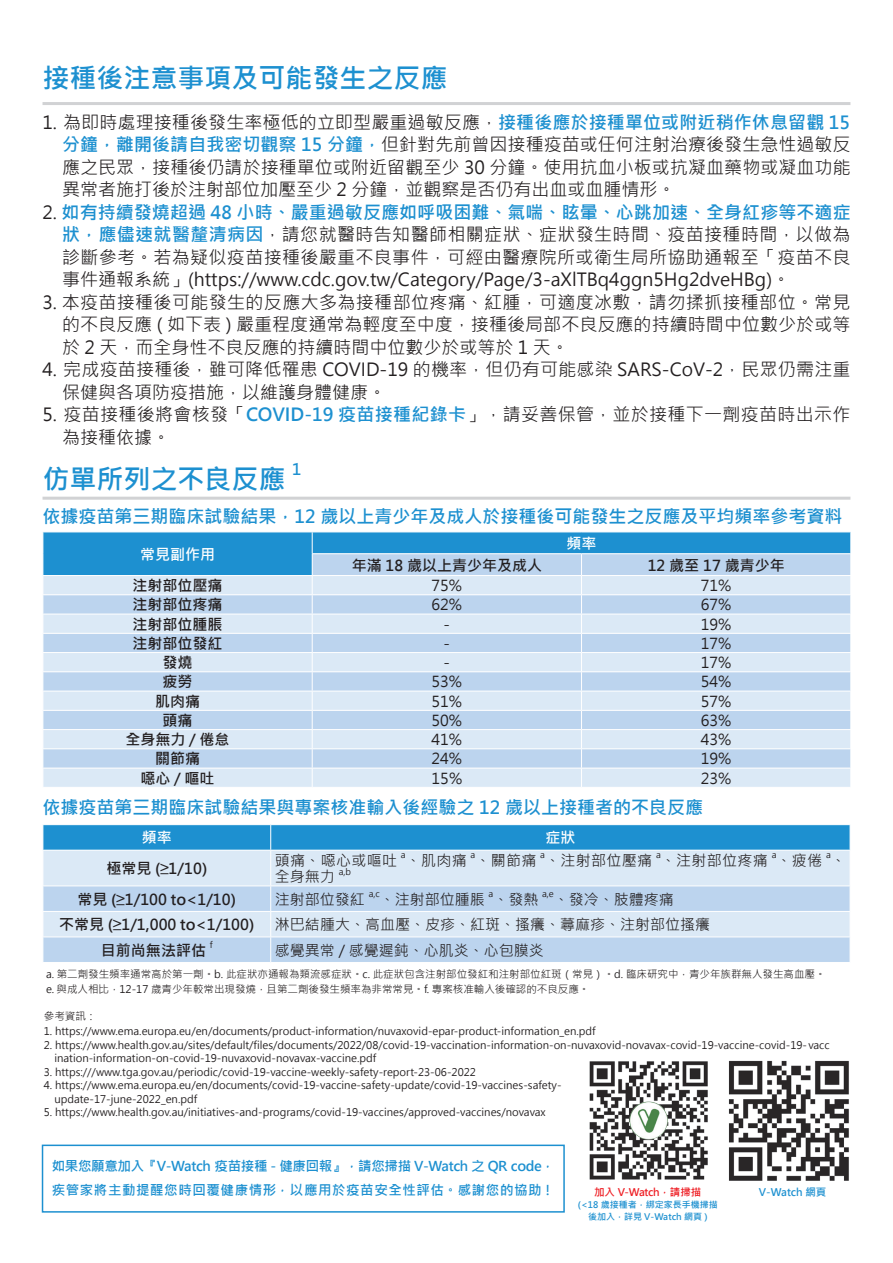
<style>
.page{position:relative;width:893px;height:1263px;background:#fff}
.page>*{position:absolute;margin:0;border:0;box-sizing:border-box;transform-origin:0 0}
.t1{font:700 27px "Microsoft Jheng Hei";color:#1d90d0}
.t2{font:18px/22.5px "Microsoft Jheng Hei";color:#231f20;text-align:justify}
.t3{font:700 18px "Microsoft Jheng Hei";color:#1d90d0}
.t4{font:18px/22.5px "Microsoft Jheng Hei";letter-spacing:.02em;color:#231f20}
.t5{font:700 15.75px "Microsoft Jheng Hei";color:#1d90d0}
.t6{font:15px "Microsoft Jheng Hei";color:#231f20}
.t7{font:700 15px "Microsoft Jheng Hei";color:#231f20}
.t8{font:700 15px "Microsoft Jheng Hei";color:#fff}
.t9{font:700 13.5px/24px "Microsoft Jheng Hei";letter-spacing:.04em;color:#1d90d0}
.t10{font:10.5px/13.5px "Microsoft Jheng Hei";color:#231f20}
.t11{font:700 10.5px "Microsoft Jheng Hei";letter-spacing:-.03em;color:#ee1d23}
.t12{font:700 10.5px "Microsoft Jheng Hei";color:#1d90d0}
.t13{font:700 9px/12px "Microsoft Jheng Hei";color:#1d90d0;text-align:center}
.t14{font:8.7px "Microsoft Jheng Hei";color:#231f20}
.s1{font-weight:700;color:#1d90d0}
.s2{font-family:"Times New Roman"}
</style>
<div class="page">
<hr style="left:43px;top:497px;width:807px;height:3px;background:#d1d2d4">
<div style="left:44px;top:851px;width:806px;height:34px;background:#dbe9f6"></div>
<svg style="left:44px;top:886px;width:806px;height:76px;background:#c6dbf0"></svg>
<svg style="left:43px;top:825px;width:808px;height:25px;background:#2292d1"></svg>
<hr style="left:270px;top:850px;width:1px;height:35px;background:#fff">
<hr style="left:43px;top:911px;width:228px;height:1px;background:#fff">
<hr style="left:271px;top:911px;width:579px;height:1px;background:#fff">
<hr style="left:43px;top:936px;width:228px;height:1px;background:#fff">
<svg style="left:43px;top:886px;width:1px;height:76px"></svg>
<hr style="left:271px;top:936px;width:579px;height:1px;background:#fff">
<svg style="left:270px;top:886px;width:1px;height:76px"></svg>
<div style="left:42px;top:1144px;width:523px;height:68px;border:2px solid #1d90d0"></div>
<hr style="left:43px;top:102px;width:807px;height:3px;background:#d1d2d4">
<svg style="left:43px;top:532px;width:808px;height:255px;background:#bbd7ee"></svg>
<img style="left:589px;top:1061px;width:119px;height:119px">
<img style="left:628px;top:1098px;width:43px;height:42px">
<img style="left:729px;top:1060px;width:120px;height:121px">
<h1 class="t1" style="left:43px;top:61px;width:407px">接種後注意事項及可能發生之反應</h1>
<h2 class="t2" style="left:62px;top:111px;width:790px;text-indent:-19px">1. 為即時處理接種後發生率極低的立即型嚴重過敏反應，<span class="s1">接種後應於接種單位或附近稍作休息留觀 15分鐘，離開後請自我密切觀察 15 分鐘，</span>但針對先前曾因接種疫苗或任何注射治療後發生急性過敏反應之民眾，接種後仍請於接種單位或附近留觀至少 30 分鐘。使用抗血小板或抗凝血藥物或凝血功能異常者施打後於注射部位加壓至少 2 分鐘，並觀察是否仍有出血或血腫情形。</h2>
<p class="t2" style="left:62px;top:201px;width:790px;text-indent:-19px">2. <span class="s1">如有持續發燒超過 48 小時、嚴重過敏反應如呼吸困難、氣喘、眩暈、心跳加速、全身紅疹等不適症狀，應儘速就醫釐清病因</span>，請您就醫時告知醫師相關症狀、症狀發生時間、疫苗接種時間，以做為診斷參考。若為疑似疫苗接種後嚴重不良事件，可經由醫療院所或衛生局所協助通報至「疫苗不良事件通報系統」(https://www.cdc.gov.tw/Category/Page/3-aXlTBq4ggn5Hg2dveHBg)。</p>
<h2 class="t2" style="left:62px;top:291px;width:790px;text-indent:-19px">3. 本疫苗接種後可能發生的反應大多為接種部位疼痛、紅腫，可適度冰敷，請勿揉抓接種部位。常見的不良反應 ( 如下表 ) 嚴重程度通常為輕度至中度，接種後局部不良反應的持續時間中位數少於或等於 2 天，而全身性不良反應的持續時間中位數少於或等於 1 天。</h2>
<h2 class="t2" style="left:62px;top:358px;width:790px;text-indent:-19px">4. 完成疫苗接種後，雖可降低罹患 COVID-19 的機率，但仍有可能感染 SARS-CoV-2，民眾仍需注重保健與各項防疫措施，以維護身體健康。</h2>
<h2 class="t4" style="left:62px;top:403px;width:790px;text-indent:-19px">5. 疫苗接種後將會核發「<span class="s1">COVID-19 疫苗接種紀錄卡</span>」，請妥善保管，並於接種下一劑疫苗時出示作為接種依據。</h2>
<h1 class="t1" style="left:43px;top:462px;width:245px">仿單所列之不良反應</h1>
<h3 class="t5" style="left:292px;top:460px;width:11px">1</h3>
<h2 class="t3" style="left:43px;top:505px;width:801px">依據疫苗第三期臨床試驗結果，12 歲以上青少年及成人於接種後可能發生之反應及平均頻率參考資料</h2>
<h3 class="t8" style="left:140px;top:545px;width:76px">常見副作用</h3>
<h3 class="t8" style="left:566px;top:534px;width:31px">頻率</h3>
<h3 class="t7" style="left:352px;top:556px;width:192px">年滿 18 歲以上青少年及成人</h3>
<h3 class="t7" style="left:648px;top:556px;width:138px">12 歲至 17 歲青少年</h3>
<h3 class="t7" style="left:133px;top:576px;width:91px">注射部位壓痛</h3>
<h3 class="t6" style="left:432px;top:576px;width:32px">75%</h3>
<h3 class="t6" style="left:701px;top:576px;width:32px">71%</h3>
<h3 class="t7" style="left:133px;top:595px;width:91px">注射部位疼痛</h3>
<h3 class="t6" style="left:432px;top:595px;width:32px">62%</h3>
<h3 class="t6" style="left:701px;top:595px;width:32px">67%</h3>
<h3 class="t7" style="left:133px;top:615px;width:91px">注射部位腫脹</h3>
<h3 class="t6" style="left:444px;top:615px;width:8px">-</h3>
<h3 class="t6" style="left:701px;top:615px;width:32px">19%</h3>
<h3 class="t7" style="left:133px;top:634px;width:91px">注射部位發紅</h3>
<h3 class="t6" style="left:444px;top:634px;width:8px">-</h3>
<h3 class="t6" style="left:701px;top:634px;width:32px">17%</h3>
<h3 class="t7" style="left:163px;top:653px;width:31px">發燒</h3>
<h3 class="t6" style="left:444px;top:653px;width:8px">-</h3>
<h3 class="t6" style="left:701px;top:653px;width:32px">17%</h3>
<h3 class="t7" style="left:163px;top:672px;width:31px">疲勞</h3>
<h3 class="t6" style="left:432px;top:672px;width:32px">53%</h3>
<h3 class="t6" style="left:701px;top:672px;width:32px">54%</h3>
<h3 class="t7" style="left:155px;top:692px;width:46px">肌肉痛</h3>
<h3 class="t6" style="left:432px;top:692px;width:32px">51%</h3>
<h3 class="t6" style="left:701px;top:692px;width:32px">57%</h3>
<h3 class="t7" style="left:163px;top:711px;width:31px">頭痛</h3>
<h3 class="t6" style="left:432px;top:711px;width:32px">50%</h3>
<h3 class="t6" style="left:701px;top:711px;width:32px">63%</h3>
<h3 class="t7" style="left:125px;top:730px;width:106px">全身無力 / 倦怠</h3>
<h3 class="t6" style="left:432px;top:730px;width:32px">41%</h3>
<h3 class="t6" style="left:701px;top:730px;width:32px">43%</h3>
<h3 class="t7" style="left:155px;top:749px;width:47px">關節痛</h3>
<h3 class="t6" style="left:432px;top:749px;width:32px">24%</h3>
<h3 class="t6" style="left:701px;top:749px;width:32px">19%</h3>
<h3 class="t7" style="left:141px;top:768px;width:76px">噁心 / 嘔吐</h3>
<h3 class="t6" style="left:432px;top:768px;width:32px">15%</h3>
<h3 class="t6" style="left:701px;top:768px;width:32px">23%</h3>
<h2 class="t3" style="left:43px;top:796px;width:662px">依據疫苗第三期臨床試驗結果與專案核准輸入後經驗之 12 歲以上接種者的不良反應</h2>
<h3 class="t8" style="left:142px;top:828px;width:31px">頻率</h3>
<h3 class="t8" style="left:545px;top:828px;width:31px">症狀</h3>
<h3 class="t7" style="left:106px;top:859px;width:102px">極常見 (<span class="s2">≥</span>1/10)</h3>
<h3 class="t6" style="left:275px;top:851px;width:124px">頭痛、噁心或嘔吐</h3>
<p class="t14" style="left:401px;top:849px;width:6px">a</p>
<h3 class="t6" style="left:406px;top:851px;width:63px">、肌肉痛</h3>
<p class="t14" style="left:471px;top:849px;width:6px">a</p>
<h3 class="t6" style="left:475px;top:851px;width:63px">、關節痛</h3>
<p class="t14" style="left:540px;top:849px;width:6px">a</p>
<h3 class="t6" style="left:545px;top:851px;width:109px">、注射部位壓痛</h3>
<p class="t14" style="left:656px;top:849px;width:6px">a</p>
<h3 class="t6" style="left:661px;top:851px;width:109px">、注射部位疼痛</h3>
<p class="t14" style="left:772px;top:849px;width:6px">a</p>
<h3 class="t6" style="left:776px;top:851px;width:47px">、疲倦</h3>
<p class="t14" style="left:826px;top:849px;width:6px">a</p>
<h3 class="t6" style="left:831px;top:851px;width:16px">、</h3>
<h3 class="t6" style="left:275px;top:867px;width:61px">全身無力</h3>
<p class="t14" style="left:339px;top:866px;width:14px">a,b</p>
<h3 class="t7" style="left:78px;top:890px;width:160px">常見 (<span class="s2">≥</span>1/100 to&lt;1/10)</h3>
<h3 class="t6" style="left:275px;top:890px;width:91px">注射部位發紅</h3>
<p class="t14" style="left:369px;top:888px;width:13px">a,c</p>
<h3 class="t6" style="left:380px;top:890px;width:107px">、注射部位腫脹</h3>
<p class="t14" style="left:489px;top:888px;width:6px">a</p>
<h3 class="t6" style="left:493px;top:890px;width:46px">、發熱</h3>
<p class="t14" style="left:542px;top:888px;width:13px">a,e</p>
<h3 class="t6" style="left:554px;top:890px;width:121px">、發冷、肢體疼痛</h3>
<h3 class="t7" style="left:59px;top:915px;width:197px">不常見 (<span class="s2">≥</span>1/1,000 to&lt;1/100)</h3>
<h3 class="t6" style="left:275px;top:915px;width:436px">淋巴結腫大、高血壓、皮疹、紅斑、搔癢、蕁麻疹、注射部位搔癢</h3>
<h3 class="t7" style="left:101px;top:941px;width:106px">目前尚無法評估</h3>
<p class="t14" style="left:210px;top:939px;width:4px">f</p>
<h3 class="t6" style="left:275px;top:941px;width:270px">感覺異常 / 感覺遲鈍、心肌炎、心包膜炎</h3>
<p class="t10" style="left:46px;top:966px;width:781px;line-height:15px">a. 第二劑發生頻率通常高於第一劑。b. 此症狀亦通報為類流感症狀。c. 此症狀包含注射部位發紅和注射部位紅斑（常見）。d. 臨床研究中，青少年族群無人發生高血壓。e. 與成人相比，12-17 歲青少年較常出現發燒，且第二劑後發生頻率為非常常見。f. 專案核准輸入後確認的不良反應。</p>
<p class="t10" style="left:44px;top:1010px;width:54px">參考資訊：</p>
<p class="t10" style="left:44px;top:1025px;width:553px">1. https://www.ema.europa.eu/en/documents/product-information/nuvaxovid-epar-product-information_en.pdf</p>
<p class="t10" style="left:54px;top:1038px;width:777px;text-indent:-11px">2. https://www.health.gov.au/sites/default/files/documents/2022/08/covid-19-vaccination-information-on-nuvaxovid-novavax-covid-19-vaccine-covid-19-vacc ination-information-on-covid-19-nuvaxovid-novavax-vaccine.pdf</p>
<p class="t10" style="left:44px;top:1065px;width:434px">3. https:///www.tga.gov.au/periodic/covid-19-vaccine-weekly-safety-report-23-06-2022</p>
<p class="t10" style="left:54px;top:1079px;width:509px;text-indent:-10px">4. https://www.ema.europa.eu/en/documents/covid-19-vaccine-safety-update/covid-19-vaccines-safety&shy;update-17-june-2022_en.pdf</p>
<p class="t10" style="left:44px;top:1106px;width:503px">5. https://www.health.gov.au/initiatives-and-programs/covid-19-vaccines/approved-vaccines/novavax</p>
<p class="t9" style="left:52px;top:1154px;width:504px">如果您願意加入『V-Watch 疫苗接種 - 健康回報』，請您掃描 V-Watch 之 QR code，疾管家將主動提醒您時回覆健康情形，以應用於疫苗安全性評估。感謝您的協助！</p>
<p class="t11" style="left:594px;top:1186px;width:109px">加入 V-Watch，請掃描</p>
<p class="t13" style="left:578px;top:1199px;width:141px">(&lt;18 歲接種者，綁定家長手機掃描後加入，詳見 V-Watch 網頁 )</p>
<p class="t12" style="left:759px;top:1186px;width:69px">V-Watch 網頁</p>
</div>
